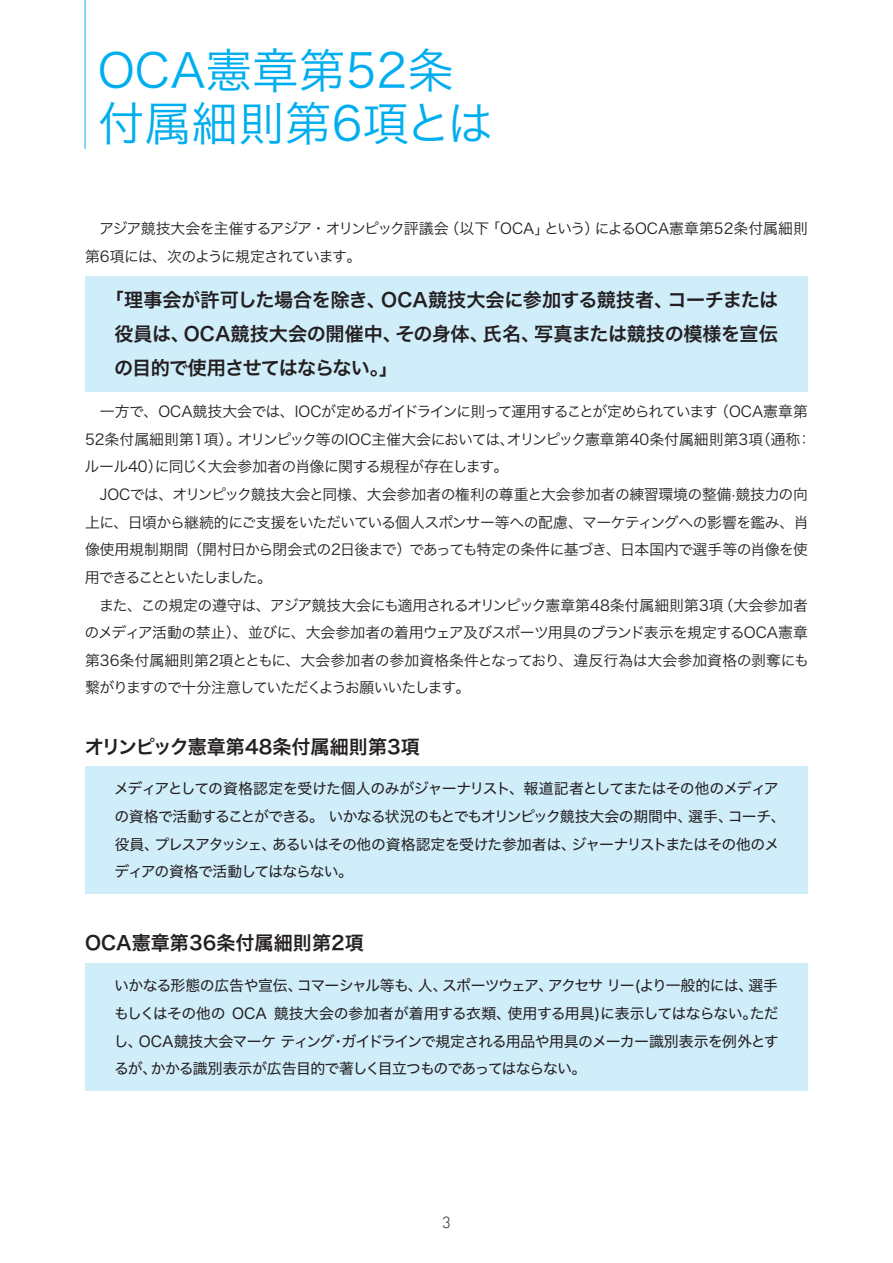
<style>
.page{position:relative;width:893px;height:1263px;background:#fff}
.page>*{position:absolute;margin:0;border:0;box-sizing:border-box;transform-origin:0 0}
.t1{font:46.8px/53.1px "Hiragino Sans W3";color:#00aeef}
.t2{font:19.2px/34px "Hiragino Sans W6";color:#231f20;text-align:justify}
.t3{font:300 15.9px "DIN";color:#231f20}
.t4{font:14.85px/27.6px "Hiragino Sans W3";letter-spacing:-.03em;color:#231f20}
.t5{font:14.85px/27.6px "Hiragino Sans W4";letter-spacing:-.05em;color:#231f20}
.t6{font:14.85px/27.6px "Hiragino Sans W3";letter-spacing:-.05em;color:#231f20}
</style>
<div class="page">
<div style="left:85px;top:276px;width:723px;height:115px;background:#d0edfa"></div>
<hr style="left:85px;top:0;width:1px;height:149px;background:#00aeef">
<div style="left:85px;top:766px;width:723px;height:128px;background:#d0edfa"></div>
<div style="left:85px;top:963px;width:723px;height:128px;background:#d0edfa"></div>
<h1 class="t1" style="left:98px;top:40px;width:397px">OCA憲章第52条付属細則第6項とは</h1>
<p class="t6" style="left:85px;top:214px;width:724px">　アジア競技大会を主催するアジア・オリンピック評議会（以下「OCA」という）によるOCA憲章第52条付属細則第6項には、次のように規定されています。</p>
<p class="t2" style="left:114px;top:282px;width:666px;text-indent:-9px">「理事会が許可した場合を除き、OCA競技大会に参加する競技者、コーチまたは役員は、OCA競技大会の開催中、その身体、氏名、写真または競技の模様を宣伝の目的で使用させてはならない。」</p>
<p class="t4" style="left:85px;top:397px;width:729px">　一方で、OCA競技大会では、IOCが定めるガイドラインに則って運用することが定められています（OCA憲章第52条付属細則第1項）。オリンピック等のIOC主催大会においては、オリンピック憲章第40条付属細則第3項（通称：ルール40）に同じく大会参加者の肖像に関する規程が存在します。<br>　JOCでは、オリンピック競技大会と同様、大会参加者の権利の尊重と大会参加者の練習環境の整備·競技力の向上に、日頃から継続的にご支援をいただいている個人スポンサー等への配慮、マーケティングへの影響を鑑み、肖像使用規制期間（開村日から閉会式の2日後まで）であっても特定の条件に基づき、日本国内で選手等の肖像を使用できることといたしました。<br>　また、この規定の遵守は、アジア競技大会にも適用されるオリンピック憲章第48条付属細則第3項（大会参加者のメディア活動の禁止）、並びに、大会参加者の着用ウェア及びスポーツ用具のブランド表示を規定するOCA憲章第36条付属細則第2項とともに、大会参加者の参加資格条件となっており、違反行為は大会参加資格の剥奪にも繋がりますので十分注意していただくようお願いいたします。</p>
<p class="t2" style="left:85px;top:728px;width:337px">オリンピック憲章第48条付属細則第3項</p>
<p class="t5" style="left:114px;top:774px;width:673px">メディアとしての資格認定を受けた個人のみがジャーナリスト、報道記者としてまたはその他のメディアの資格で活動することができる。 いかなる状況のもとでもオリンピック競技大会の期間中、選手、コーチ、役員、プレスアタッシェ、あるいはその他の資格認定を受けた参加者は、ジャーナリストまたはその他のメディアの資格で活動してはならない。</p>
<p class="t2" style="left:85px;top:925px;width:280px">OCA憲章第36条付属細則第2項</p>
<p class="t5" style="left:114px;top:971px;width:666px;text-align:justify">いかなる形態の広告や宣伝、コマーシャル等も、人、スポーツウェア、アクセサ リー(より一般的には、選手もしくはその他の OCA 競技大会の参加者が着用する衣類、使用する用具)に表示してはならない。ただし、OCA競技大会マーケ ティング・ガイドラインで規定される用品や用具のメーカー識別表示を例外とするが、かかる識別表示が広告目的で著しく目立つものであってはならない。</p>
<p class="t3" style="left:442px;top:1213px;width:10px">3</p>
</div>
